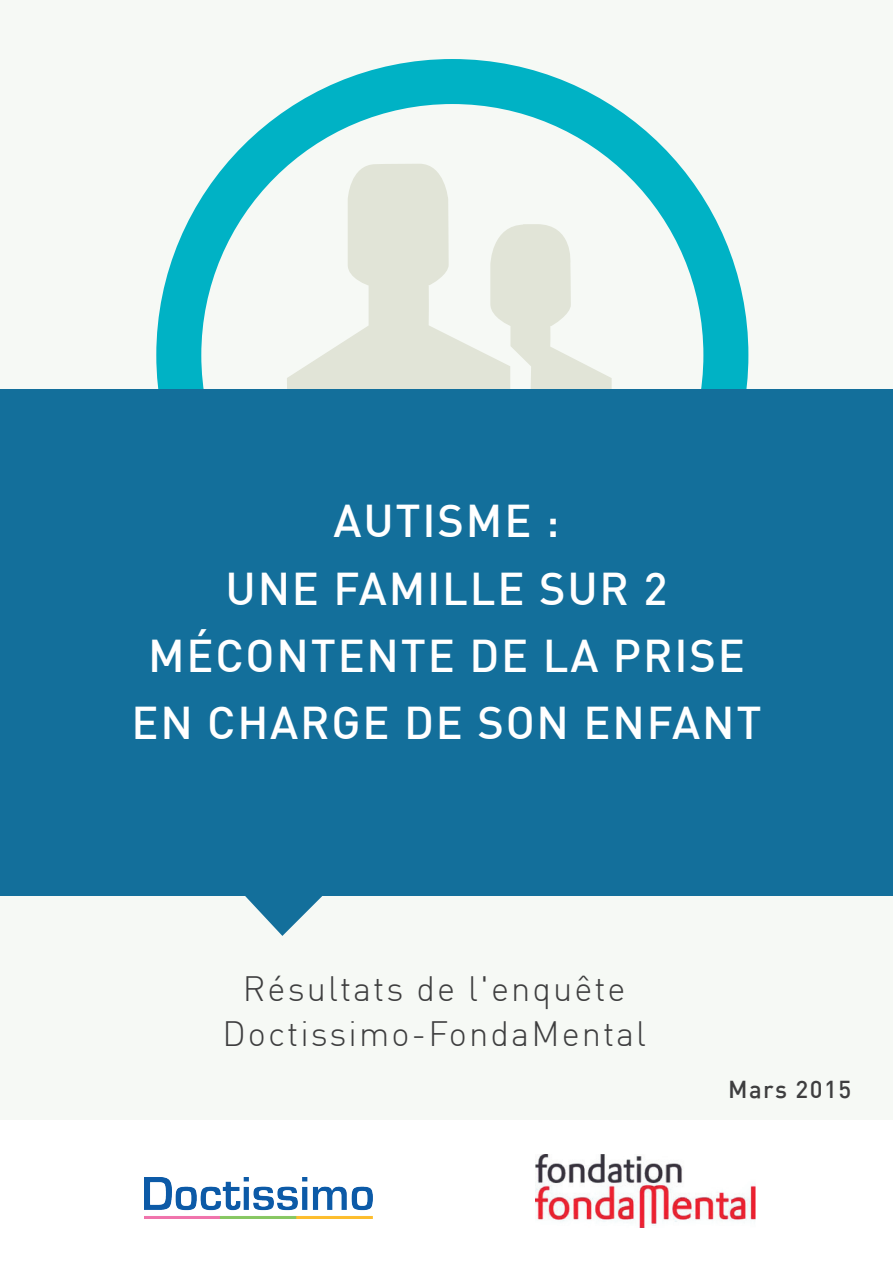
<style>
.page{position:relative;width:893px;height:1263px;background:#fff}
.page>*{position:absolute;margin:0;border:0;box-sizing:border-box;transform-origin:0 0}
.t1{font:500 45px/67.3px "DIN";letter-spacing:.04em;color:#fff;text-align:center}
.t2{font:300 34.5px/45px "DIN";letter-spacing:.06em;color:#3e3e3f;text-align:center}
.t3{font:500 24px "DIN";letter-spacing:.06em;color:#3e3e3f}
</style>
<div class="page">
<svg style="left:156px;top:59px;width:593px;height:330px"></svg>
<svg style="left:287px;top:164px;width:325px;height:225px;fill:#f6f9f5"></svg>
<div style="left:156px;top:59px;width:592px;height:592px;border:45px solid #00b2c5;border-radius:50%"></div>
<div style="left:0;top:389px;width:893px;height:507px;background:#136f9b"></div>
<svg style="left:245px;top:896px;width:78px;height:40px"></svg>
<img style="left:535px;top:1154px;width:220px;height:74px">
<img style="left:145px;top:1178px;width:227px;height:40px">
<p class="t1" style="left:131px;top:486px;width:631px">AUTISME :<br>UNE FAMILLE SUR 2<br>MÉCONTENTE DE LA PRISE<br>EN CHARGE DE SON ENFANT</p>
<p class="t2" style="left:222px;top:966px;width:425px">Résultats de l'enquête<br>Doctissimo-FondaMental</p>
<p class="t3" style="left:728px;top:1074px;width:124px">Mars 2015</p>
</div>
